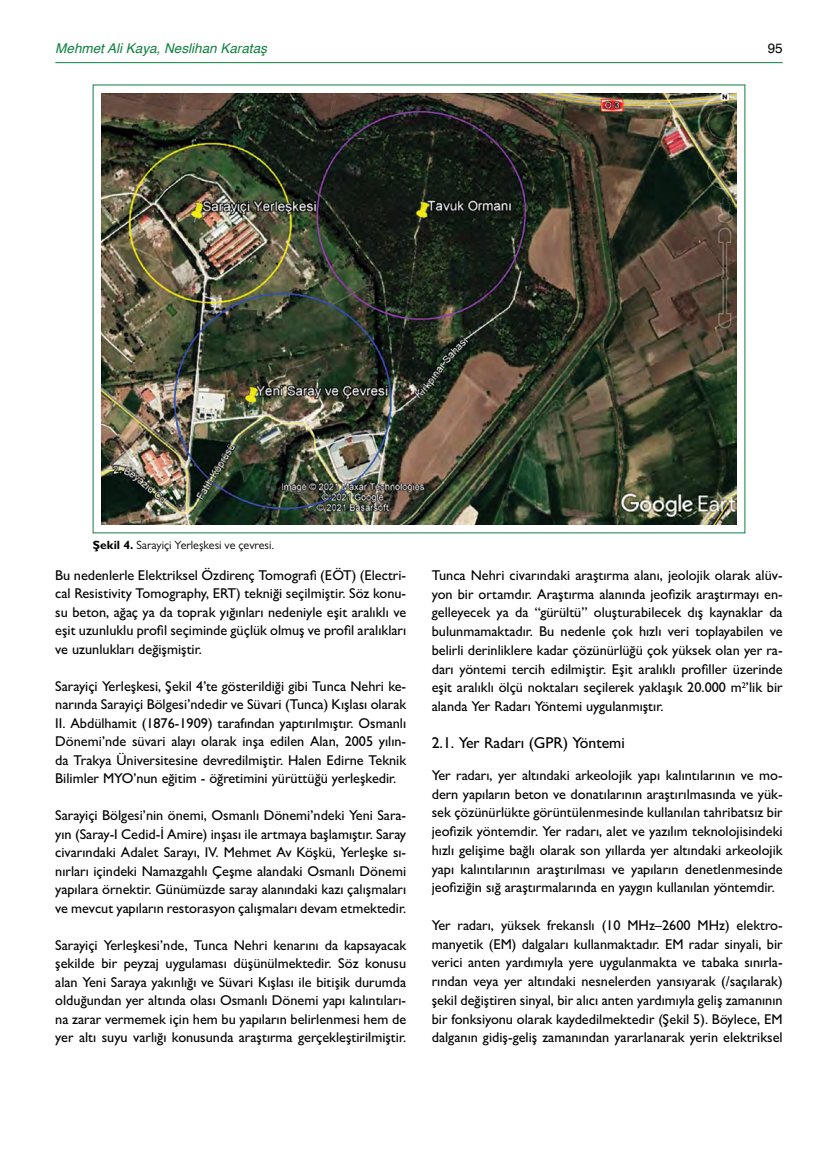
<style>
.page{position:relative;width:838px;height:1170px;background:#fff}
.page>*{position:absolute;margin:0;border:0;box-sizing:border-box;transform-origin:0 0}
.t1{font:500 15.75px "Gill Sans MT Pro";color:#000}
.t2{font:500 14.25px/18.5px "Gill Sans MT Pro";color:#000;text-align:justify}
.t3{font:italic 13.5px "Helvetica";color:#0f8140}
.t4{font:13.5px "Helvetica";color:#000}
.t5{font:12px "Gill Sans MT Pro";color:#000}
.s1{font-weight:700}
</style>
<div class="page">
<hr style="left:55px;top:62px;width:727px;height:1px;background:#0f8140">
<img style="left:101px;top:93px;width:635px;height:431px">
<p class="t3" style="left:55px;top:37px;width:213px">Mehmet Ali Kaya, Neslihan Karataş</p>
<p class="t4" style="left:767px;top:37px;width:17px">95</p>
<p class="t5" style="left:93px;top:537px;width:183px"><span class="s1">Şekil 4.</span> Sarayiçi Yerleşkesi ve çevresi.</p>
<p class="t2" style="left:55px;top:565px;width:352px">Bu nedenlerle Elektriksel Özdirenç Tomografi (EÖT) (Electri&shy;cal Resistivity Tomography, ERT) tekniği seçilmiştir. Söz konu&shy;su beton, ağaç ya da toprak yığınları nedeniyle eşit aralıklı ve eşit uzunluklu profil seçiminde güçlük olmuş ve profil aralıkları ve uzunlukları değişmiştir.</p>
<p class="t2" style="left:55px;top:676px;width:352px">Sarayiçi Yerleşkesi, Şekil 4’te gösterildiği gibi Tunca Nehri ke&shy;narında Sarayiçi Bölgesi’ndedir ve Süvari (Tunca) Kışlası olarak II. Abdülhamit (1876-1909) tarafından yaptırılmıştır. Osmanlı Dönemi’nde süvari alayı olarak inşa edilen Alan, 2005 yılın&shy;da Trakya Üniversitesine devredilmiştir. Halen Edirne Teknik Bilimler MYO’nun eğitim - öğretimini yürüttüğü yerleşkedir.</p>
<p class="t2" style="left:55px;top:806px;width:352px">Sarayiçi Bölgesi’nin önemi, Osmanlı Dönemi’ndeki Yeni Sara&shy;yın (Saray-I Cedid-İ Amire) inşası ile artmaya başlamıştır. Saray civarındaki Adalet Sarayı, IV. Mehmet Av Köşkü, Yerleşke sı&shy;nırları içindeki Namazgahlı Çeşme alandaki Osmanlı Dönemi yapılara örnektir. Günümüzde saray alanındaki kazı çalışmaları ve mevcut yapıların restorasyon çalışmaları devam etmektedir.</p>
<p class="t2" style="left:55px;top:935px;width:352px">Sarayiçi Yerleşkesi’nde, Tunca Nehri kenarını da kapsayacak şekilde bir peyzaj uygulaması düşünülmektedir. Söz konusu alan Yeni Saraya yakınlığı ve Süvari Kışlası ile bitişik durumda olduğundan yer altında olası Osmanlı Dönemi yapı kalıntıları&shy;na zarar vermemek için hem bu yapıların belirlenmesi hem de yer altı suyu varlığı konusunda araştırma gerçekleştirilmiştir.</p>
<p class="t2" style="left:432px;top:565px;width:352px">Tunca Nehri civarındaki araştırma alanı, jeolojik olarak alüv&shy;yon bir ortamdır. Araştırma alanında jeofizik araştırmayı en&shy;gelleyecek ya da “gürültü” oluşturabilecek dış kaynaklar da bulunmamaktadır. Bu nedenle çok hızlı veri toplayabilen ve belirli derinliklere kadar çözünürlüğü çok yüksek olan yer ra&shy;darı yöntemi tercih edilmiştir. Eşit aralıklı profiller üzerinde eşit aralıklı ölçü noktaları seçilerek yaklaşık 20.000 m<sup>2</sup>’lik bir alanda Yer Radarı Yöntemi uygulanmıştır.</p>
<p class="t1" style="left:432px;top:733px;width:194px">2.1. Yer Radarı (GPR) Yöntemi</p>
<p class="t2" style="left:432px;top:765px;width:352px">Yer radarı, yer altındaki arkeolojik yapı kalıntılarının ve mo&shy;dern yapıların beton ve donatılarının araştırılmasında ve yük&shy;sek çözünürlükte görüntülenmesinde kullanılan tahribatsız bir jeofizik yöntemdir. Yer radarı, alet ve yazılım teknolojisindeki hızlı gelişime bağlı olarak son yıllarda yer altındaki arkeolojik yapı kalıntılarının araştırılması ve yapıların denetlenmesinde jeofiziğin sığ araştırmalarında en yaygın kullanılan yöntemdir.</p>
<p class="t2" style="left:432px;top:915px;width:352px">Yer radarı, yüksek frekanslı (10 MHz–2600 MHz) elektro&shy;manyetik (EM) dalgaları kullanmaktadır. EM radar sinyali, bir verici anten yardımıyla yere uygulanmakta ve tabaka sınırla&shy;rından veya yer altındaki nesnelerden yansıyarak (/saçılarak) şekil değiştiren sinyal, bir alıcı anten yardımıyla geliş zamanının bir fonksiyonu olarak kaydedilmektedir (Şekil 5). Böylece, EM dalganın gidiş-geliş zamanından yararlanarak yerin elektriksel</p>
</div>
